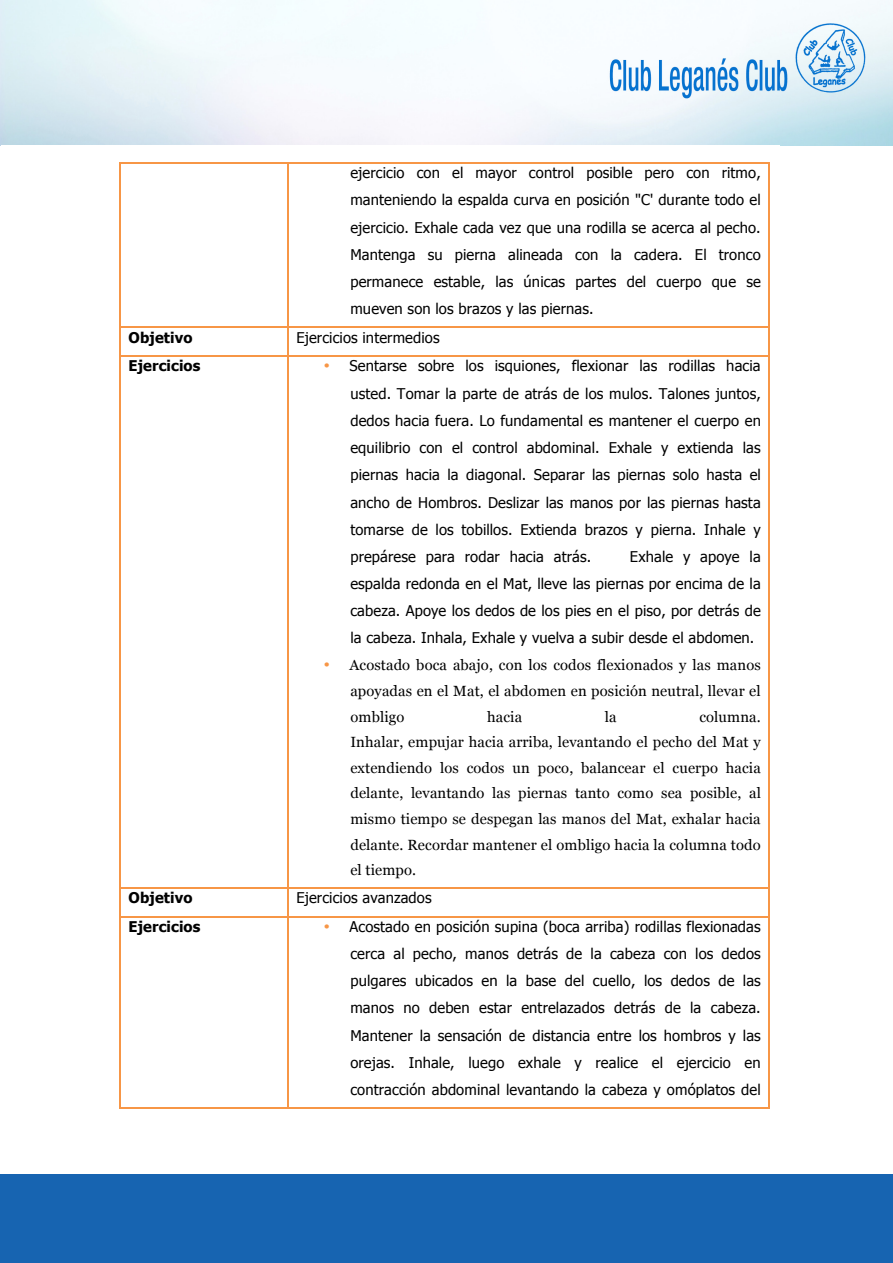
<style>
.page{position:relative;width:893px;height:1263px;background:#fff}
.page>*{position:absolute;margin:0;border:0;box-sizing:border-box;transform-origin:0 0}
.t1{font:14.7px/27.2px "Tahoma";letter-spacing:.01em;color:#000;text-align:justify}
.t2{font:14.7px/25.5px "Georgia";letter-spacing:.01em;color:#000;text-align:justify}
.t3{font:700 14.7px "Tahoma";letter-spacing:.01em;color:#000}
.s1{color:#f79646}
</style>
<div class="page">
<img style="left:0;top:0;width:893px;height:145px">
<div style="left:0;top:1174px;width:892px;height:89px;background:#1764b1"></div>
<hr style="left:121px;top:162px;width:166px;height:2px;background:#f79646">
<hr style="left:289px;top:162px;width:479px;height:2px;background:#f79646">
<hr style="left:120px;top:164px;width:1px;height:162px;background:#f79646">
<hr style="left:287px;top:164px;width:2px;height:162px;background:#f79646">
<hr style="left:768px;top:164px;width:1px;height:162px;background:#f79646">
<hr style="left:121px;top:326px;width:166px;height:2px;background:#f79646">
<hr style="left:289px;top:326px;width:479px;height:2px;background:#f79646">
<hr style="left:287px;top:328px;width:2px;height:27px;background:#f79646">
<svg style="left:120px;top:326px;width:1px;height:31px"></svg>
<hr style="left:121px;top:355px;width:166px;height:2px;background:#f79646">
<hr style="left:289px;top:355px;width:479px;height:2px;background:#f79646">
<svg style="left:768px;top:326px;width:1px;height:31px"></svg>
<hr style="left:120px;top:357px;width:1px;height:530px;background:#f79646">
<hr style="left:287px;top:357px;width:2px;height:530px;background:#f79646">
<hr style="left:768px;top:357px;width:1px;height:530px;background:#f79646">
<hr style="left:121px;top:887px;width:166px;height:1px;background:#f79646">
<hr style="left:289px;top:887px;width:479px;height:1px;background:#f79646">
<hr style="left:287px;top:888px;width:2px;height:28px;background:#f79646">
<svg style="left:120px;top:887px;width:1px;height:30px"></svg>
<hr style="left:121px;top:916px;width:166px;height:1px;background:#f79646">
<hr style="left:289px;top:916px;width:479px;height:1px;background:#f79646">
<svg style="left:768px;top:887px;width:1px;height:30px"></svg>
<hr style="left:120px;top:917px;width:1px;height:190px;background:#f79646">
<hr style="left:121px;top:1107px;width:166px;height:2px;background:#f79646">
<hr style="left:287px;top:917px;width:2px;height:190px;background:#f79646">
<hr style="left:289px;top:1107px;width:479px;height:2px;background:#f79646">
<hr style="left:768px;top:917px;width:1px;height:190px;background:#f79646">
<p class="t1" style="left:350px;top:159px;width:412px">ejercicio con el mayor control posible pero con ritmo, manteniendo la espalda curva en posición "C' durante todo el ejercicio. Exhale cada vez que una rodilla se acerca al pecho.<br>Mantenga su pierna alineada con la cadera. El tronco permanece estable, las únicas partes del cuerpo que se mueven son los brazos y las piernas.</p>
<p class="t3" style="left:129px;top:327px;width:65px">Objetivo</p>
<p class="t1" style="left:296px;top:323px;width:145px">Ejercicios intermedios</p>
<p class="t3" style="left:129px;top:356px;width:73px">Ejercicios</p>
<p class="t1" style="left:350px;top:352px;width:412px;text-indent:-27px"><span class="s1">•</span> Sentarse sobre los isquiones, flexionar las rodillas hacia usted. Tomar la parte de atrás de los mulos. Talones juntos, dedos hacia fuera. Lo fundamental es mantener el cuerpo en equilibrio con el control abdominal. Exhale y extienda las piernas hacia la diagonal. Separar las piernas solo hasta el ancho de Hombros. Deslizar las manos por las piernas hasta tomarse de los tobillos. Extienda brazos y pierna. Inhale y prepárese para rodar hacia atrás.</p>
<p class="t1" style="left:350px;top:542px;width:412px;text-indent:280px">Exhale y apoye la espalda redonda en el Mat, lleve las piernas por encima de la cabeza. Apoye los dedos de los pies en el piso, por detrás de la cabeza. Inhala, Exhale y vuelva a subir desde el abdomen.</p>
<p class="t2" style="left:350px;top:652px;width:412px;text-indent:-27px"><span class="s1">•</span> Acostado boca abajo, con los codos flexionados y las manos apoyadas en el Mat, el abdomen en posición neutral, llevar el ombligo</p>
<p class="t2" style="left:350px;top:703px;width:412px;text-indent:349px">columna.<br>Inhalar, empujar hacia arriba, levantando el pecho del Mat y extendiendo los codos un poco, balancear el cuerpo hacia delante, levantando las piernas tanto como sea posible, al mismo tiempo se despegan las manos del Mat, exhalar hacia delante. Recordar mantener el ombligo hacia la columna todo el tiempo.</p>
<p class="t2" style="left:487px;top:703px;width:36px">hacia</p>
<p class="t2" style="left:605px;top:703px;width:13px">la</p>
<p class="t3" style="left:129px;top:887px;width:65px">Objetivo</p>
<p class="t1" style="left:296px;top:883px;width:137px">Ejercicios avanzados</p>
<p class="t3" style="left:129px;top:916px;width:73px">Ejercicios</p>
<p class="t1" style="left:350px;top:912px;width:412px;text-indent:-27px"><span class="s1">•</span> Acostado en posición supina (boca arriba) rodillas flexionadas cerca al pecho, manos detrás de la cabeza con los dedos pulgares ubicados en la base del cuello, los dedos de las manos no deben estar entrelazados detrás de la cabeza.<br>Mantener la sensación de distancia entre los hombros y las orejas. Inhale, luego exhale y realice el ejercicio en contracción abdominal levantando la cabeza y omóplatos del</p>
</div>
